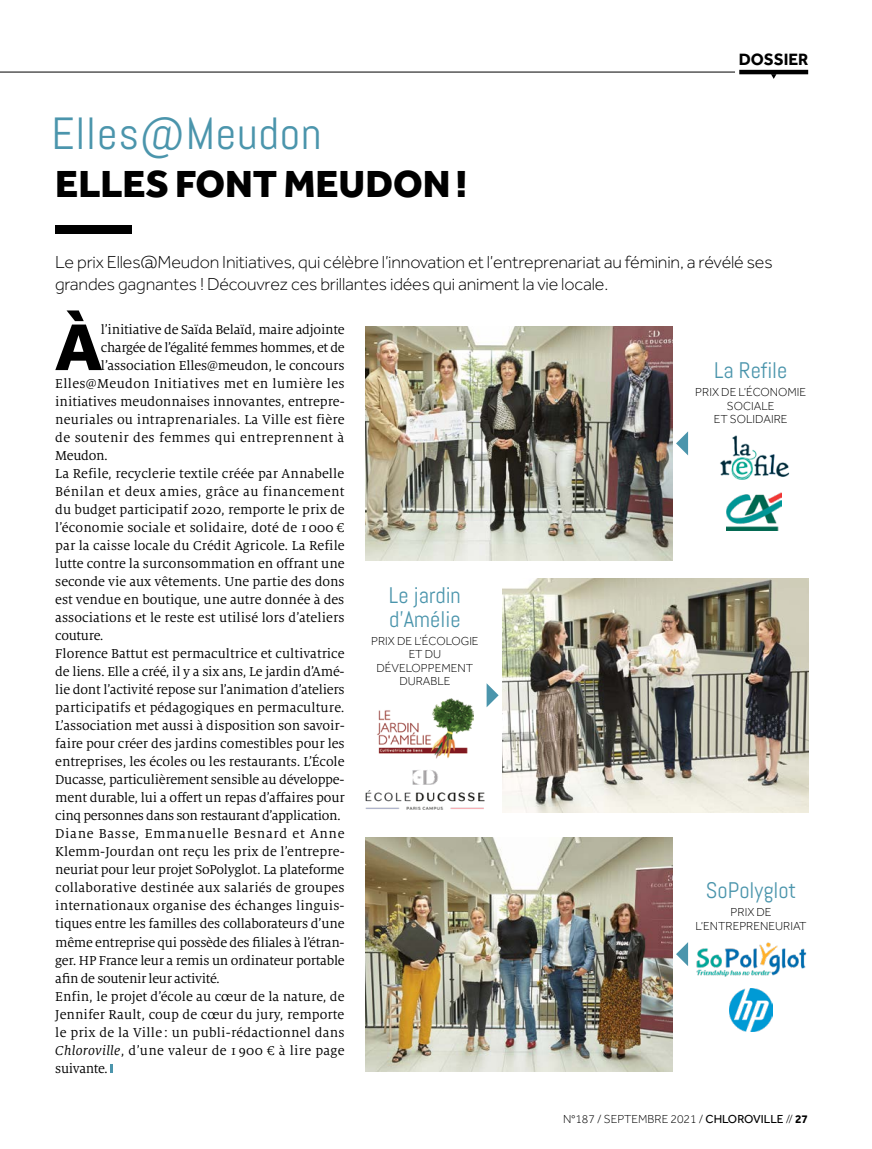
<style>
.page{position:relative;width:872px;height:1149px;background:#fff}
.page>*{position:absolute;margin:0;border:0;box-sizing:border-box;transform-origin:0 0}
.t1{font:800 68.25px "Effra";color:#000}
.t2{font:45px "Abel";letter-spacing:.02em;color:#4b95ac}
.t3{font:800 39px "Effra";color:#000}
.t4{font:22.5px/24px "Abel";color:#4b95ac}
.t5{font:300 18px/22.5px "Effra";letter-spacing:-.01em;color:#000}
.t6{font:700 16.95px "Effra";color:#000}
.t7{font:14.25px "Milo Serif OT";letter-spacing:-.005em;color:#000}
.t8{font:14.25px "Milo Serif OT";letter-spacing:-.025em;color:#000}
.t9{font:14.25px "Milo Serif OT";letter-spacing:.025em;color:#000}
.t10{font:14.25px "Milo Serif OT";letter-spacing:.015em;color:#000}
.t11{font:14.25px "Milo Serif OT";letter-spacing:.02em;color:#000}
.t12{font:14.25px "Milo Serif OT";letter-spacing:.045em;color:#000}
.t13{font:300 12px/13.5px "Effra";color:#000;text-align:center}
.s1{font-style:italic}
.s2{font-weight:400}
.s3{font-weight:700}
</style>
<div class="page">
<hr style="left:739px;top:70px;width:69px;height:4px;background:#000">
<svg style="left:771px;top:74px;width:5px;height:5px"></svg>
<hr style="left:0;top:72px;width:735px;height:1px;background:#000">
<div style="left:55px;top:226px;width:77px;height:8px;background:#000"></div>
<svg style="left:110px;top:1064px;width:2px;height:8px"></svg>
<img style="left:366px;top:326px;width:306px;height:234px">
<img style="left:502px;top:578px;width:306px;height:234px">
<img style="left:366px;top:837px;width:306px;height:233px">
<img style="left:720px;top:435px;width:70px;height:44px">
<img style="left:726px;top:492px;width:55px;height:38px">
<img style="left:377px;top:698px;width:96px;height:61px">
<img style="left:365px;top:770px;width:120px;height:39px">
<img style="left:729px;top:988px;width:44px;height:43px">
<img style="left:696px;top:942px;width:111px;height:35px">
<svg style="left:676px;top:431px;width:12px;height:24px"></svg>
<svg style="left:676px;top:942px;width:12px;height:23px"></svg>
<svg style="left:486px;top:683px;width:12px;height:24px"></svg>
<h2 class="t2" style="left:51px;top:105px;width:271px">Elles@Meudon</h2>
<h3 class="t3" style="left:55px;top:159px;width:413px">ELLES FONT MEUDON!</h3>
<p class="t6" style="left:738px;top:49px;width:71px">DOSSIER</p>
<p class="t5" style="left:55px;top:250px;width:719px">Le prix Elles@Meudon Initiatives, qui célèbre l’innovation et l’entreprenariat au féminin, a révélé ses grandes gagnantes ! Découvrez ces brillantes idées qui animent la vie locale.</p>
<h1 class="t1" style="left:55px;top:305px;width:50px">À</h1>
<p class="t7" style="left:101px;top:322px;width:245px">l’initiative de Saïda Belaïd, maire adjointe</p>
<p class="t8" style="left:101px;top:340px;width:245px">chargée de l’égalité femmes hommes, et de</p>
<p class="t7" style="left:101px;top:358px;width:245px">l’association Elles@meudon, le concours</p>
<p class="t9" style="left:55px;top:376px;width:291px">Elles@Meudon Initiatives met en lumière les</p>
<p class="t7" style="left:55px;top:394px;width:291px">initiatives meudonnaises innovantes, entrepre-</p>
<p class="t7" style="left:55px;top:412px;width:291px">neuriales ou intraprenariales. La Ville est fière</p>
<p class="t9" style="left:55px;top:430px;width:291px">de soutenir des femmes qui entreprennent à</p>
<p class="t7" style="left:55px;top:448px;width:54px">Meudon.</p>
<p class="t7" style="left:55px;top:466px;width:290px">La Refile, recyclerie textile créée par Annabelle</p>
<p class="t9" style="left:55px;top:484px;width:291px">Bénilan et deux amies, grâce au financement</p>
<p class="t7" style="left:55px;top:502px;width:291px">du budget participatif 2020, remporte le prix de</p>
<p class="t7" style="left:55px;top:520px;width:291px">l’économie sociale et solidaire, doté de 1 000 €</p>
<p class="t7" style="left:55px;top:538px;width:291px">par la caisse locale du Crédit Agricole. La Refile</p>
<p class="t7" style="left:55px;top:556px;width:291px">lutte contre la surconsommation en offrant une</p>
<p class="t7" style="left:55px;top:574px;width:291px">seconde vie aux vêtements. Une partie des dons</p>
<p class="t7" style="left:55px;top:592px;width:290px">est vendue en boutique, une autre donnée à des</p>
<p class="t7" style="left:55px;top:610px;width:291px">associations et le reste est utilisé lors d’ateliers</p>
<p class="t8" style="left:55px;top:628px;width:50px">couture.</p>
<p class="t7" style="left:55px;top:646px;width:291px">Florence Battut est permacultrice et cultivatrice</p>
<p class="t7" style="left:55px;top:664px;width:291px">de liens. Elle a créé, il y a six ans, Le jardin d’Amé-</p>
<p class="t7" style="left:55px;top:682px;width:291px">lie dont l’activité repose sur l’animation d’ateliers</p>
<p class="t7" style="left:55px;top:700px;width:291px">participatifs et pédagogiques en permaculture.</p>
<p class="t7" style="left:55px;top:718px;width:291px">L’association met aussi à disposition son savoir-</p>
<p class="t7" style="left:55px;top:736px;width:291px">faire pour créer des jardins comestibles pour les</p>
<p class="t7" style="left:55px;top:754px;width:291px">entreprises, les écoles ou les restaurants. L’École</p>
<p class="t7" style="left:55px;top:772px;width:291px">Ducasse, particulièrement sensible au développe-</p>
<p class="t7" style="left:55px;top:790px;width:291px">ment durable, lui a offert un repas d’affaires pour</p>
<p class="t8" style="left:55px;top:808px;width:287px">cinq personnes dans son restaurant d’application.</p>
<p class="t12" style="left:55px;top:826px;width:291px">Diane Basse, Emmanuelle Besnard et Anne</p>
<p class="t7" style="left:55px;top:844px;width:291px">Klemm-Jourdan ont reçu les prix de l’entrepre-</p>
<p class="t7" style="left:55px;top:862px;width:291px">neuriat pour leur projet SoPolyglot. La plateforme</p>
<p class="t10" style="left:55px;top:880px;width:291px">collaborative destinée aux salariés de groupes</p>
<p class="t7" style="left:55px;top:898px;width:291px">internationaux organise des échanges linguis-</p>
<p class="t7" style="left:55px;top:916px;width:291px">tiques entre les familles des collaborateurs d’une</p>
<p class="t7" style="left:55px;top:934px;width:291px">même entreprise qui possède des filiales à l’étran-</p>
<p class="t7" style="left:55px;top:952px;width:291px">ger. HP France leur a remis un ordinateur portable</p>
<p class="t8" style="left:55px;top:970px;width:166px">afin de soutenir leur activité.</p>
<p class="t7" style="left:55px;top:988px;width:291px">Enfin, le projet d’école au cœur de la nature, de</p>
<p class="t7" style="left:55px;top:1006px;width:290px">Jennifer Rault, coup de cœur du jury, remporte</p>
<p class="t10" style="left:55px;top:1024px;width:291px">le prix de la Ville : un publi-rédactionnel dans</p>
<p class="t11" style="left:55px;top:1042px;width:291px"><span class="s1">Chloroville</span>, d’une valeur de 1 900 € à lire page</p>
<p class="t8" style="left:55px;top:1060px;width:54px">suivante.</p>
<h3 class="t4" style="left:714px;top:358px;width:75px">La Refile</h3>
<p class="t13" style="left:695px;top:385px;width:112px">PRIX DE L’ÉCONOMIE<br>SOCIALE<br>ET SOLIDAIRE</p>
<h3 class="t4" style="left:389px;top:583px;width:73px">Le jardin d’Amélie</h3>
<p class="t13" style="left:371px;top:633px;width:109px">PRIX DE L’ÉCOLOGIE<br>ET DU<br>DÉVELOPPEMENT<br>DURABLE</p>
<h3 class="t4" style="left:706px;top:878px;width:92px">SoPolyglot</h3>
<p class="t13" style="left:695px;top:905px;width:113px">PRIX DE<br>L’ENTREPRENEURIAT</p>
<p class="t13" style="left:563px;top:1111px;width:246px">N°187 / SEPTEMBRE 2021 / <span class="s2">CHLOROVILLE</span> // <span class="s3">27</span></p>
</div>
